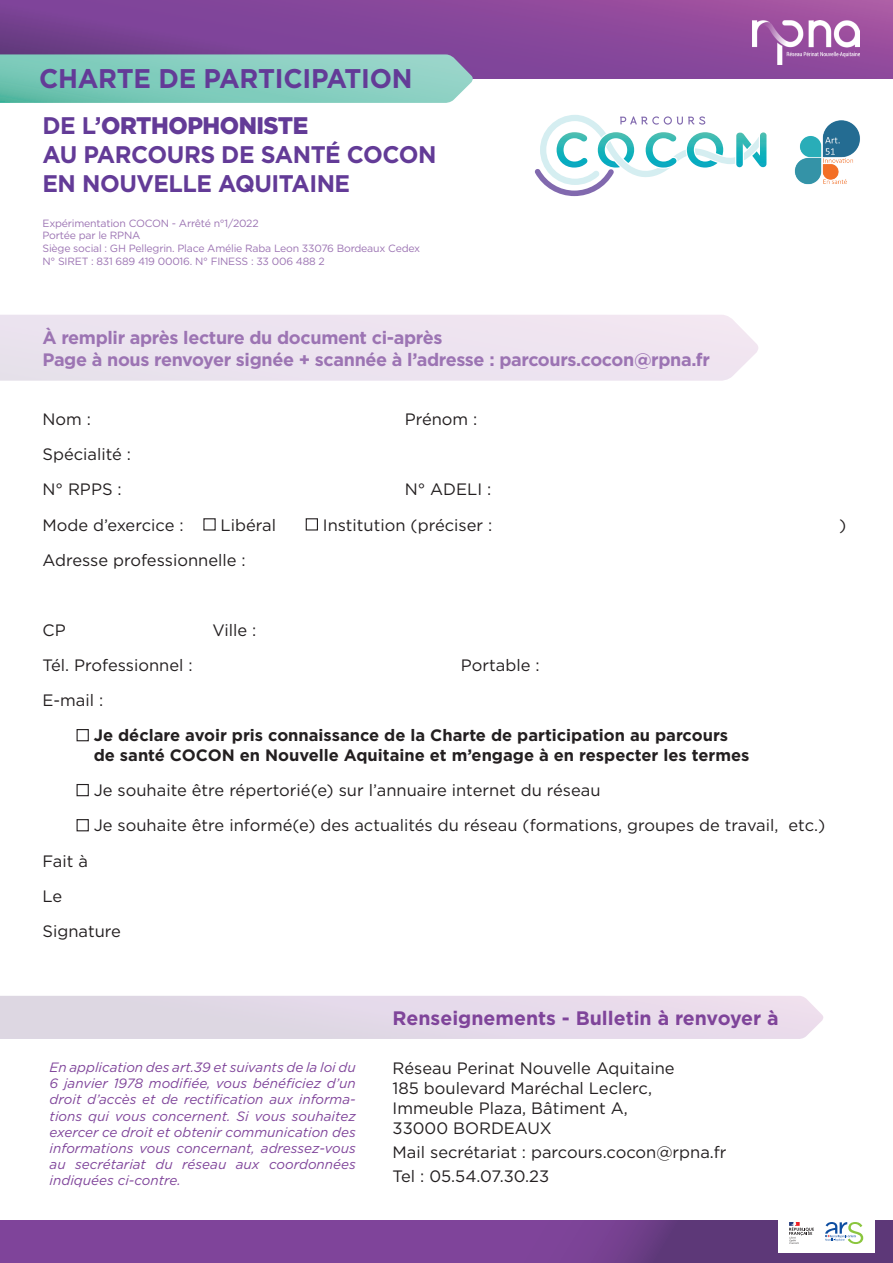
<style>
.page{position:relative;width:893px;height:1263px;background:#fff}
.page>*{position:absolute;margin:0;border:0;box-sizing:border-box;transform-origin:0 0}
.t1{font:700 27px "Gotham";letter-spacing:-.01em;color:#633b97}
.t2{font:700 24px/28.8px "Gotham";letter-spacing:-.02em;color:#633b97}
.t3{font:700 19.5px "Gotham";color:#7f449a}
.t4{font:700 18px/21.6px "Gotham";letter-spacing:-.02em;color:#9c74b3}
.t5{font:16.5px/35.1px "Gotham";color:#231f20}
.t6{font:700 16.5px/19.8px "Gotham";color:#231f20}
.t7{font:italic 13.5px/16.2px "Gotham";color:#7f449a;text-align:justify}
.t8{font:10.5px/12.6px "Gotham";letter-spacing:-.02em;color:#9c74b3}
.s1{font-weight:900}
</style>
<div class="page">
<svg style="left:0;top:0;width:893px;height:79px"></svg>
<svg style="left:0;top:1220px;width:893px;height:43px"></svg>
<img style="left:753px;top:21px;width:107px;height:43px">
<svg style="left:0;top:54px;width:475px;height:49px"></svg>
<img style="left:794px;top:120px;width:66px;height:65px">
<div style="left:203px;top:518px;width:13px;height:12px;border:1px solid #231f20"></div>
<div style="left:306px;top:518px;width:12px;height:12px;border:1px solid #231f20"></div>
<div style="left:77px;top:729px;width:12px;height:12px;border:1px solid #231f20"></div>
<div style="left:77px;top:784px;width:12px;height:12px;border:1px solid #231f20"></div>
<div style="left:77px;top:819px;width:12px;height:12px;border:1px solid #231f20"></div>
<div style="left:0;top:315px;width:758px;height:66px;background:#ece3f0"></div>
<div style="left:0;top:996px;width:824px;height:43px;background:#e5daea"></div>
<svg style="left:534px;top:115px;width:232px;height:81px"></svg>
<div style="left:778px;top:1214px;width:97px;height:38px;background:#fff"></div>
<svg style="left:789px;top:1222px;width:25px;height:22px"></svg>
<svg style="left:825px;top:1222px;width:38px;height:22px"></svg>
<h1 class="t1" style="left:39px;top:61px;width:375px">CHARTE DE PARTICIPATION</h1>
<h2 class="t2" style="left:43px;top:111px;width:395px">DE L’<span class="s1">ORTHOPHONISTE<br></span>AU PARCOURS DE SANTÉ COCON<br>EN NOUVELLE AQUITAINE</h2>
<p class="t8" style="left:43px;top:216px;width:379px">Expérimentation COCON - Arrêté n°1/2022<br>Portée par le RPNA<br>Siège social : GH Pellegrin. Place Amélie Raba Leon 33076 Bordeaux Cedex N° SIRET : 831 689 419 00016. N° FINESS : 33 006 488 2</p>
<p class="t4" style="left:43px;top:327px;width:669px">À remplir après lecture du document ci-après<br>Page à nous renvoyer signée + scannée à l’adresse : parcours.cocon@rpna.fr</p>
<p class="t5" style="left:43px;top:401px;width:50px">Nom :</p>
<p class="t5" style="left:405px;top:401px;width:74px">Prénom :</p>
<p class="t5" style="left:43px;top:436px;width:90px">Spécialité :<br>N° RPPS :</p>
<p class="t5" style="left:405px;top:472px;width:88px">N° ADELI :</p>
<p class="t5" style="left:43px;top:507px;width:143px">Mode d’exercice :</p>
<p class="t5" style="left:221px;top:507px;width:57px">Libéral</p>
<p class="t5" style="left:323px;top:507px;width:171px">Institution (préciser :</p>
<p class="t5" style="left:839px;top:507px;width:9px">)</p>
<p class="t5" style="left:43px;top:542px;width:205px">Adresse professionnelle :</p>
<p class="t5" style="left:43px;top:612px;width:25px">CP</p>
<p class="t5" style="left:212px;top:612px;width:45px">Ville :</p>
<p class="t5" style="left:43px;top:647px;width:152px">Tél. Professionnel :</p>
<p class="t5" style="left:461px;top:647px;width:80px">Portable :</p>
<p class="t5" style="left:43px;top:682px;width:62px">E-mail :</p>
<p class="t6" style="left:94px;top:725px;width:657px">Je déclare avoir pris connaissance de la Charte de participation au parcours de santé COCON en Nouvelle Aquitaine et m’engage à en respecter les termes</p>
<p class="t5" style="left:94px;top:772px;width:733px">Je souhaite être répertorié(e) sur l’annuaire internet du réseau<br>Je souhaite être informé(e) des actualités du réseau (formations, groupes de travail, etc.)</p>
<p class="t5" style="left:43px;top:843px;width:80px">Fait à<br>Le<br>Signature</p>
<p class="t7" style="left:50px;top:1059px;width:308px">En application des art.39 et suivants de la loi du 6 janvier 1978 modifiée, vous bénéficiez d’un droit d’accès et de rectification aux informa&shy;tions qui vous concernent. Si vous souhaitez exercer ce droit et obtenir communication des informations vous concernant, adressez-vous au secrétariat du réseau aux coordonnées indiquées ci-contre.</p>
<p class="t3" style="left:393px;top:1005px;width:388px">Renseignements - Bulletin à renvoyer à</p>
<p class="t5" style="left:393px;top:1058px;width:283px;line-height:19.8px">Réseau Perinat Nouvelle Aquitaine<br>185 boulevard Maréchal Leclerc,<br>Immeuble Plaza, Bâtiment A,<br>33000 BORDEAUX</p>
<p class="t5" style="left:393px;top:1140px;width:335px;line-height:24px">Mail secrétariat : parcours.cocon@rpna.fr<br>Tel : 05.54.07.30.23</p>
</div>
